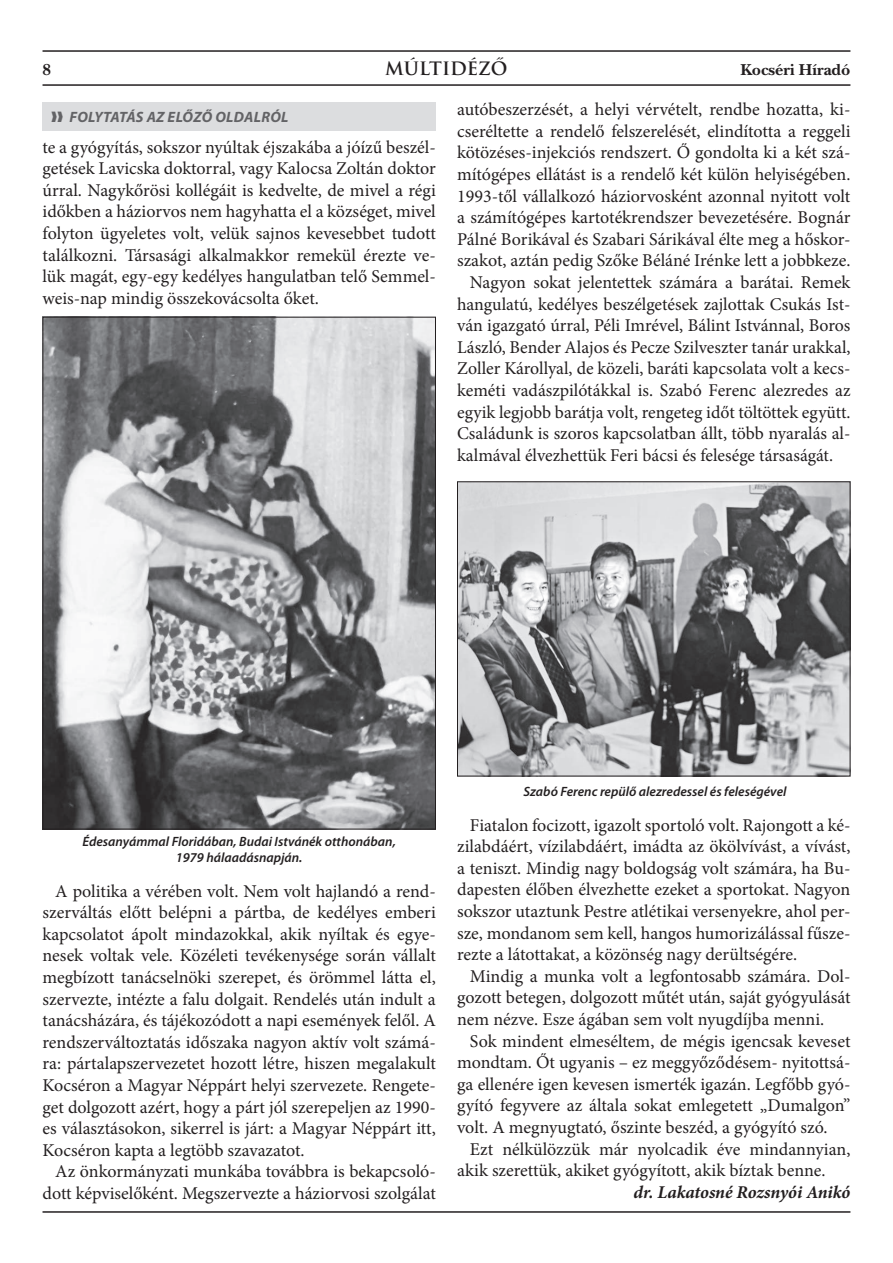
<style>
.page{position:relative;width:893px;height:1263px;background:#fff}
.page>*{position:absolute;margin:0;border:0;box-sizing:border-box;transform-origin:0 0}
.t1{font:18px/21.6px "Minion Pro";color:#231f20;text-align:justify}
.t2{font:italic 700 18px "Minion Pro";letter-spacing:-.005em;color:#231f20}
.t3{font:700 18px "Trajan Pro";color:#231f20}
.t4{font:700 16.5px "New Baskerville CE";color:#231f20}
.t5{font:italic 700 15px "Myriad Pro";letter-spacing:.02em;color:#636366}
.t6{font:italic 600 13.5px/16.2px "Myriad Pro";color:#231f20;text-align:center}
</style>
<div class="page">
<hr style="left:43px;top:1211px;width:807px;height:2px;background:#231f20">
<hr style="left:43px;top:50px;width:807px;height:2px;background:#231f20">
<hr style="left:43px;top:84px;width:807px;height:2px;background:#231f20">
<img style="left:45px;top:319px;width:389px;height:508px">
<img style="left:459px;top:483px;width:389px;height:291px">
<div style="left:457px;top:481px;width:393px;height:295px;border:1px solid #231f20"></div>
<div style="left:43px;top:102px;width:393px;height:28px;background:#dcdddf"></div>
<p class="t4" style="left:43px;top:60px;width:10px">8</p>
<p class="t3" style="left:385px;top:57px;width:124px">MÚLTIDÉZŐ</p>
<p class="t4" style="left:741px;top:60px;width:111px">Kocséri Híradó</p>
<p class="t5" style="left:51px;top:107px;width:239px">❱❱ FOLYTATÁS AZ ELŐZŐ OLDALRÓL</p>
<p class="t1" style="left:43px;top:136px;width:395px">te a gyógyítás, sokszor nyúltak éjszakába a jóízű beszél&shy;getések Lavicska doktorral, vagy Kalocsa Zoltán doktor úrral. Nagykőrösi kollégáit is kedvelte, de mivel a régi időkben a háziorvos nem hagyhatta el a községet, mivel folyton ügyeletes volt, velük sajnos kevesebbet tudott találkozni. Társasági alkalmakkor remekül érezte ve&shy;lük magát, egy-egy kedélyes hangulatban telő Semmel&shy;weis-nap mindig összekovácsolta őket.</p>
<p class="t1" style="left:457px;top:99px;width:395px">autóbeszerzését, a helyi vérvételt, rendbe hozatta, ki-</p>
<p class="t1" style="left:457px;top:120px;width:395px">cseréltette a rendelő felszerelését, elindította a reggeli</p>
<p class="t1" style="left:457px;top:142px;width:395px">kötözéses-injekciós rendszert. Ő gondolta ki a két szá-</p>
<p class="t1" style="left:457px;top:163px;width:395px">mítógépes ellátást is a rendelő két külön helyiségében.</p>
<p class="t1" style="left:457px;top:185px;width:395px">1993-től vállalkozó háziorvosként azonnal nyitott volt</p>
<p class="t1" style="left:457px;top:207px;width:395px">a számítógépes kartotékrendszer bevezetésére. Bognár</p>
<p class="t1" style="left:457px;top:228px;width:395px">Pálné Borikával és Szabari Sárikával élte meg a hőskor-</p>
<p class="t1" style="left:457px;top:250px;width:395px">szakot, aztán pedig Szőke Béláné Irénke lett a jobbkeze.</p>
<p class="t1" style="left:470px;top:271px;width:382px">Nagyon sokat jelentettek számára a barátai. Remek</p>
<p class="t1" style="left:457px;top:293px;width:395px">hangulatú, kedélyes beszélgetések zajlottak Csukás Ist-</p>
<p class="t1" style="left:457px;top:315px;width:395px">ván igazgató úrral, Péli Imrével, Bálint Istvánnal, Boros</p>
<p class="t1" style="left:457px;top:336px;width:395px">László, Bender Alajos és Pecze Szilveszter tanár urakkal,</p>
<p class="t1" style="left:457px;top:358px;width:395px">Zoller Károllyal, de közeli, baráti kapcsolata volt a kecs-</p>
<p class="t1" style="left:457px;top:379px;width:395px">keméti vadászpilótákkal is. Szabó Ferenc alezredes az</p>
<p class="t1" style="left:457px;top:401px;width:395px">egyik legjobb barátja volt, rengeteg időt töltöttek együtt.</p>
<p class="t1" style="left:457px;top:423px;width:395px">Családunk is szoros kapcsolatban állt, több nyaralás al-</p>
<p class="t1" style="left:457px;top:444px;width:377px">kalmával élvezhettük Feri bácsi és felesége társaságát.</p>
<p class="t6" style="left:83px;top:833px;width:315px">Édesanyámmal Floridában, Budai Istvánék otthonában,<br>1979 hálaadásnapján.</p>
<p class="t1" style="left:43px;top:880px;width:395px;text-indent:13px">A politika a vérében volt. Nem volt hajlandó a rend&shy;szerváltás előtt belépni a pártba, de kedélyes emberi kapcsolatot ápolt mindazokkal, akik nyíltak és egye&shy;nesek voltak vele. Közéleti tevékenysége során vállalt megbízott tanácselnöki szerepet, és örömmel látta el, szervezte, intézte a falu dolgait. Rendelés után indult a tanácsházára, és tájékozódott a napi események felől. A rendszerváltoztatás időszaka nagyon aktív volt számá&shy;ra: pártalapszervezetet hozott létre, hiszen megalakult Kocséron a Magyar Néppárt helyi szervezete. Rengete&shy;get dolgozott azért, hogy a párt jól szerepeljen az 1990- es választásokon, sikerrel is járt: a Magyar Néppárt itt, Kocséron kapta a legtöbb szavazatot.</p>
<p class="t1" style="left:43px;top:1161px;width:395px;text-align:right">Az önkormányzati munkába továbbra is bekapcsoló&shy;dott képviselőként. Megszervezte a háziorvosi szolgálat</p>
<p class="t6" style="left:523px;top:783px;width:265px">Szabó Ferenc repülő alezredessel és feleségével</p>
<p class="t1" style="left:457px;top:814px;width:395px;text-indent:13px">Fiatalon focizott, igazolt sportoló volt. Rajongott a ké&shy;zilabdáért, vízilabdáért, imádta az ökölvívást, a vívást, a teniszt. Mindig nagy boldogság volt számára, ha Bu&shy;dapesten élőben élvezhette ezeket a sportokat. Nagyon sokszor utaztunk Pestre atlétikai versenyekre, ahol per&shy;sze, mondanom sem kell, hangos humorizálással fűsze&shy;rezte a látottakat, a közönség nagy derültségére.</p>
<p class="t1" style="left:457px;top:965px;width:395px;text-indent:13px">Mindig a munka volt a legfontosabb számára. Dol&shy;gozott betegen, dolgozott műtét után, saját gyógyulását nem nézve. Esze ágában sem volt nyugdíjba menni.</p>
<p class="t1" style="left:457px;top:1030px;width:395px;text-indent:13px">Sok mindent elmeséltem, de mégis igencsak keveset mondtam. Őt ugyanis – ez meggyőződésem- nyitottsá&shy;ga ellenére igen kevesen ismerték igazán. Legfőbb gyó&shy;gyító fegyvere az általa sokat emlegetett „Dumalgon” volt. A megnyugtató, őszinte beszéd, a gyógyító szó.</p>
<p class="t1" style="left:457px;top:1138px;width:395px;text-indent:13px">Ezt nélkülözzük már nyolcadik éve mindannyian, akik szerettük, akiket gyógyított, akik bíztak benne.</p>
<p class="t2" style="left:633px;top:1179px;width:218px">dr. Lakatosné Rozsnyói Anikó</p>
</div>
